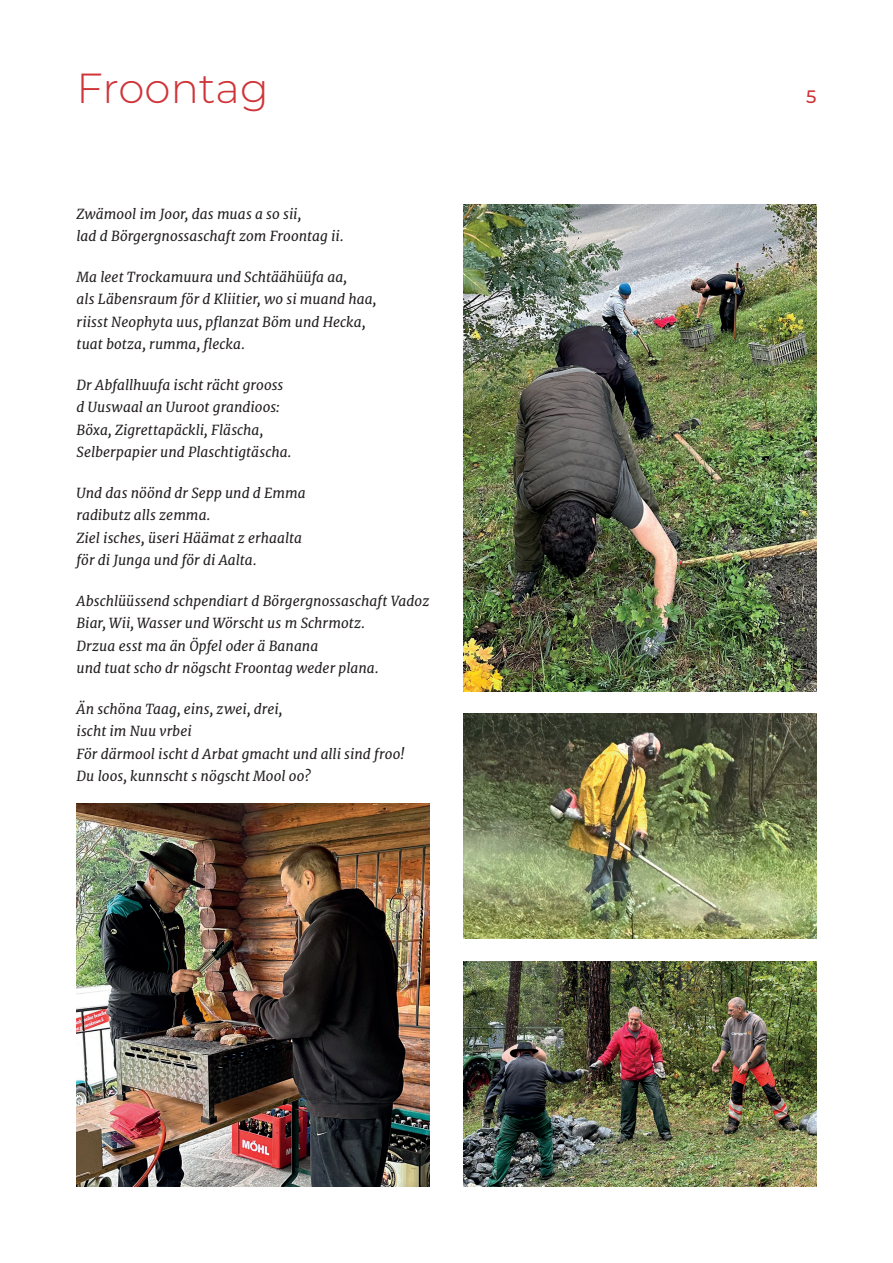
<style>
.page{position:relative;width:893px;height:1263px;background:#fff}
.page>*{position:absolute;margin:0;border:0;box-sizing:border-box;transform-origin:0 0}
.t1{font:300 42px "Montserrat";color:#cf3439}
.t2{font:500 18px "Montserrat";color:#cf3439}
.t3{font:italic 13.8px/22.5px "Merriweather";color:#231f20}
</style>
<div class="page">
<img style="left:463px;top:961px;width:353px;height:225px">
<img style="left:463px;top:205px;width:353px;height:486px">
<img style="left:77px;top:804px;width:352px;height:382px">
<img style="left:463px;top:714px;width:353px;height:225px">
<h1 class="t1" style="left:77px;top:60px;width:194px">Froontag</h1>
<p class="t3" style="left:77px;top:203px;width:269px">Zwämool im Joor, das muas a so sii,<br>lad d Börgergnossaschaft zom Froontag ii.</p>
<p class="t3" style="left:77px;top:266px;width:301px">Ma leet Trockamuura und Schtäähüüfa aa,<br>als Läbensraum för d Kliitier, wo si muand haa, riisst Neophyta uus, pflanzat Böm und Hecka, tuat botza, rumma, flecka.</p>
<p class="t3" style="left:77px;top:374px;width:216px">Dr Abfallhuufa ischt rächt grooss d Uuswaal an Uuroot grandioos:<br>Böxa, Zigrettapäckli, Fläscha, Selberpapier und Plaschtigtäscha.</p>
<p class="t3" style="left:77px;top:482px;width:231px">Und das nöönd dr Sepp und d Emma radibutz alls zemma.<br>Ziel isches, üseri Häämat z erhaalta för di Junga und för di Aalta.</p>
<p class="t3" style="left:77px;top:590px;width:354px">Abschlüüssend schpendiart d Börgergnossaschaft Vadoz Biar, Wii, Wasser und Wörscht us m Schrmotz.<br>Drzua esst ma än Öpfel oder ä Banana<br>und tuat scho dr nögscht Froontag weder plana.</p>
<p class="t3" style="left:77px;top:698px;width:330px">Än schöna Taag, eins, zwei, drei,<br>ischt im Nuu vrbei<br>För därmool ischt d Arbat gmacht und alli sind froo!<br>Du loos, kunnscht s nögscht Mool oo?</p>
<h2 class="t2" style="left:806px;top:84px;width:12px">5</h2>
</div>
